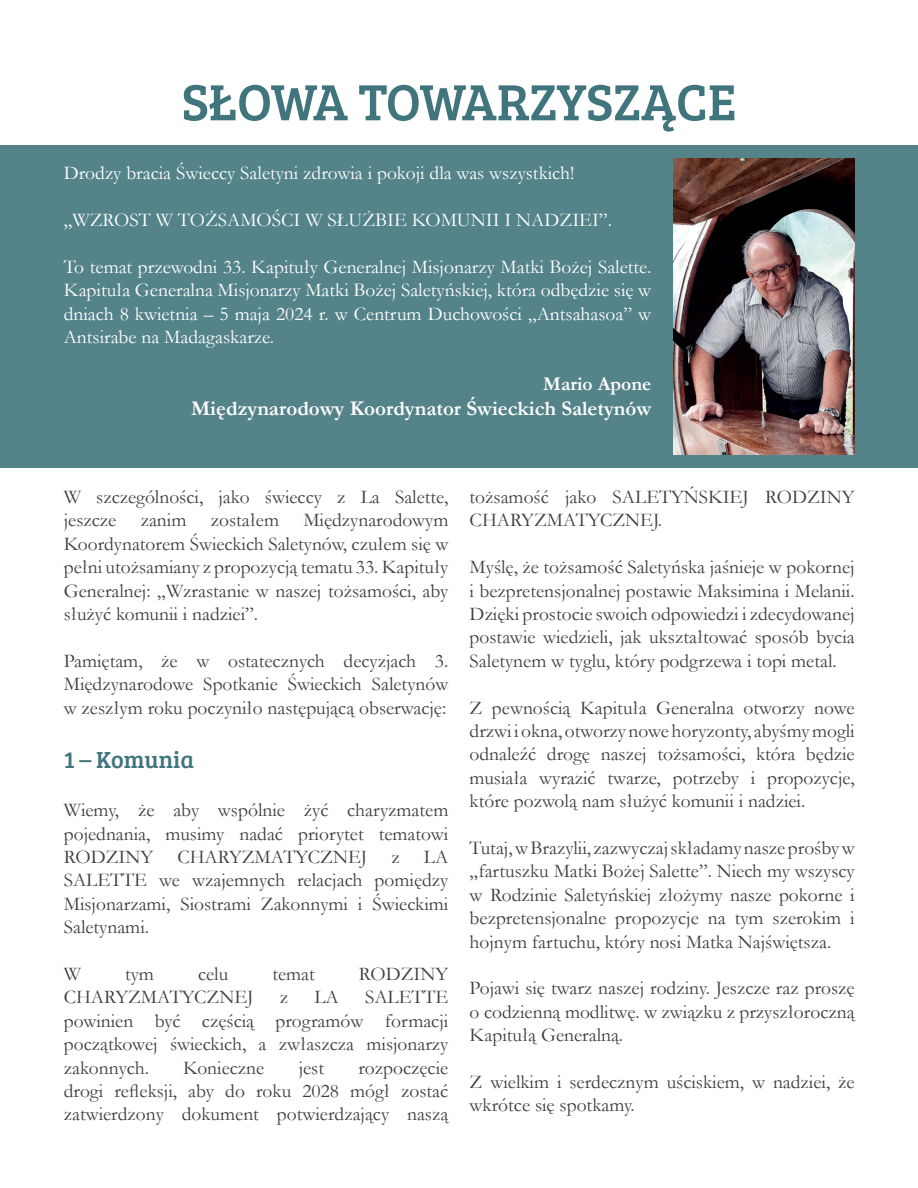
<style>
.page{position:relative;width:918px;height:1188px;background:#fff}
.page>*{position:absolute;margin:0;border:0;box-sizing:border-box;transform-origin:0 0}
.t1{font:52.5px "Bree Serif";color:#41757d}
.t2{font:24px "Bree Serif";color:#41757d}
.t3{font:700 21px "Garamond";color:#fff}
.t4{font:19.5px/23.4px "Garamond";color:#3e3e3f;text-align:justify}
.t5{font:19.5px/23.4px "Garamond";color:#fff;text-align:justify}
.t6{font:700 19.5px "Garamond";color:#fff}
</style>
<div class="page">
<div style="left:0;top:146px;width:918px;height:322px;background:#54838a"></div>
<img style="left:673px;top:159px;width:182px;height:296px">
<h1 class="t1" style="left:182px;top:64px;width:556px">SŁOWA TOWARZYSZĄCE</h1>
<p class="t5" style="left:64px;top:161px;width:512px">Drodzy bracia Świeccy Saletyni zdrowia i pokoji dla was wszystkich!</p>
<p class="t5" style="left:64px;top:208px;width:550px">„WZROST W TOŻSAMOŚCI W SŁUŻBIE KOMUNII I NADZIEI”.</p>
<p class="t5" style="left:64px;top:255px;width:589px">To temat przewodni 33. Kapituły Generalnej Misjonarzy Matki Bożej Salette.<br>Kapituła Generalna Misjonarzy Matki Bożej Saletyńskiej, która odbędzie się w dniach 8 kwietnia – 5 maja 2024 r. w Centrum Duchowości „Antsahasoa” w Antsirabe na Madagaskarze.</p>
<p class="t6" style="left:543px;top:370px;width:110px">Mario Apone</p>
<p class="t3" style="left:191px;top:394px;width:462px">Międzynarodowy Koordynator Świeckich Saletynów</p>
<p class="t4" style="left:64px;top:485px;width:386px">W szczególności, jako świeccy z La Salette, jeszcze zanim zostałem Międzynarodowym Koordynatorem Świeckich Saletynów, czułem się w pełni utożsamiany z propozycją tematu 33. Kapituły Generalnej: „Wzrastanie w naszej tożsamości, aby służyć komunii i nadziei”.</p>
<p class="t4" style="left:64px;top:648px;width:386px">Pamiętam, że w ostatecznych decyzjach 3.<br>Międzynarodowe Spotkanie Świeckich Saletynów w zeszłym roku poczyniło następującą obserwację:</p>
<p class="t2" style="left:64px;top:742px;width:132px">1 – Komunia</p>
<p class="t4" style="left:64px;top:798px;width:386px">Wiemy, że aby wspólnie żyć charyzmatem pojednania, musimy nadać priorytet tematowi RODZINY CHARYZMATYCZNEJ z LA SALETTE we wzajemnych relacjach pomiędzy Misjonarzami, Siostrami Zakonnymi i Świeckimi Saletynami.</p>
<p class="t4" style="left:64px;top:962px;width:19px">W</p>
<p class="t4" style="left:125px;top:962px;width:30px">tym</p>
<p class="t4" style="left:198px;top:962px;width:32px">celu</p>
<p class="t4" style="left:272px;top:962px;width:44px">temat</p>
<p class="t4" style="left:359px;top:962px;width:91px">RODZINY</p>
<p class="t4" style="left:64px;top:985px;width:191px">CHARYZMATYCZNEJ</p>
<p class="t4" style="left:280px;top:985px;width:10px">z</p>
<p class="t4" style="left:314px;top:985px;width:26px">LA</p>
<p class="t4" style="left:64px;top:985px;width:386px;text-indent:301px">SALETTE powinien być częścią programów formacji początkowej świeckich, a zwłaszcza misjonarzy zakonnych.</p>
<p class="t4" style="left:64px;top:1055px;width:386px;text-indent:295px">rozpoczęcie drogi refleksji, aby do roku 2028 mógł zostać zatwierdzony dokument potwierdzający naszą</p>
<p class="t4" style="left:183px;top:1055px;width:83px">Konieczne</p>
<p class="t4" style="left:299px;top:1055px;width:27px">jest</p>
<p class="t4" style="left:470px;top:485px;width:387px">tożsamość jako SALETYŃSKIEJ RODZINY<br>CHARYZMATYCZNEJ.</p>
<p class="t4" style="left:470px;top:555px;width:387px">Myślę, że tożsamość Saletyńska jaśnieje w pokornej i bezpretensjonalnej postawie Maksimina i Melanii.<br>Dzięki prostocie swoich odpowiedzi i zdecydowanej postawie wiedzieli, jak ukształtować sposób bycia Saletynem w tyglu, który podgrzewa i topi metal.</p>
<p class="t4" style="left:470px;top:695px;width:387px">Z pewnością Kapituła Generalna otworzy nowe drzwi i okna, otworzy nowe horyzonty, abyśmy mogli odnaleźć drogę naszej tożsamości, która będzie musiała wyrazić twarze, potrzeby i propozycje, które pozwolą nam służyć komunii i nadziei.</p>
<p class="t4" style="left:470px;top:836px;width:387px">Tutaj, w Brazylii, zazwyczaj składamy nasze prośby w „fartuszku Matki Bożej Salette”. Niech my wszyscy w Rodzinie Saletyńskiej złożymy nasze pokorne i bezpretensjonalne propozycje na tym szerokim i hojnym fartuchu, który nosi Matka Najświętsza.</p>
<p class="t4" style="left:470px;top:976px;width:387px">Pojawi się twarz naszej rodziny. Jeszcze raz proszę o codzienną modlitwę. w związku z przyszłoroczną Kapitułą Generalną.</p>
<p class="t4" style="left:470px;top:1070px;width:387px">Z wielkim i serdecznym uściskiem, w nadziei, że wkrótce się spotkamy.</p>
</div>
